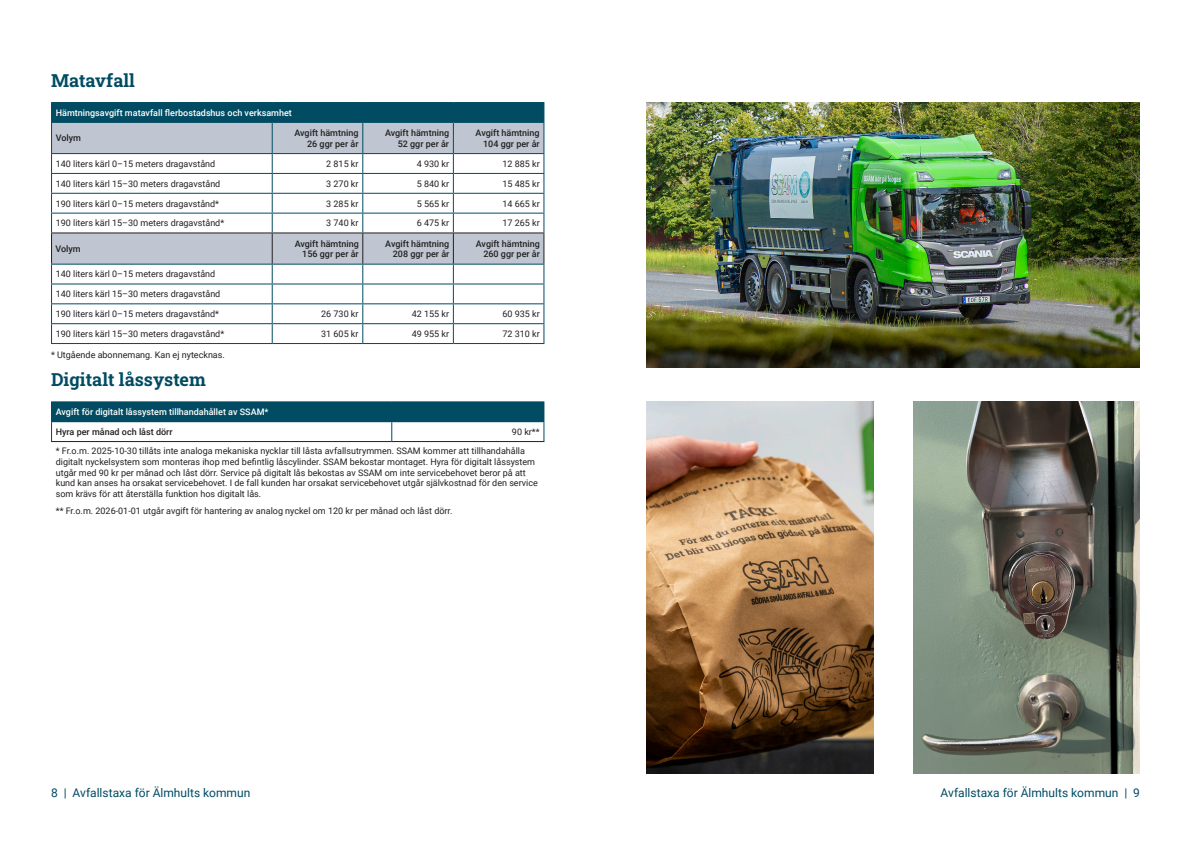
<style>
.page{position:relative;width:1191px;height:842px;background:#fff}
.page>*{position:absolute;margin:0;border:0;box-sizing:border-box;transform-origin:0 0}
.t1{font:700 18px "Roboto Slab";color:#014b63}
.t2{font:12px "Roboto";color:#014b63}
.t3{font:9px/10.8px "Roboto";color:#231f20}
.t4{font:500 9px/10.8px "Roboto";color:#231f20;text-align:right}
.t5{font:500 9px "Roboto";color:#fff}
</style>
<div class="page">
<svg style="left:52px;top:123px;width:491px;height:141px"></svg>
<hr style="left:51px;top:232px;width:221px;height:1px;background:#231f20">
<hr style="left:51px;top:233px;width:1px;height:31px;background:#231f20">
<hr style="left:272px;top:232px;width:91px;height:1px;background:#231f20">
<hr style="left:272px;top:233px;width:1px;height:31px;background:#231f20">
<hr style="left:363px;top:232px;width:90px;height:1px;background:#231f20">
<hr style="left:362px;top:233px;width:1px;height:31px;background:#231f20">
<hr style="left:453px;top:232px;width:91px;height:1px;background:#231f20">
<hr style="left:453px;top:233px;width:1px;height:31px;background:#231f20">
<hr style="left:543px;top:233px;width:1px;height:31px;background:#231f20">
<hr style="left:51px;top:102px;width:221px;height:1px;background:#014b63">
<hr style="left:272px;top:102px;width:91px;height:1px;background:#014b63">
<hr style="left:363px;top:102px;width:90px;height:1px;background:#014b63">
<hr style="left:453px;top:102px;width:91px;height:1px;background:#014b63">
<div style="left:51px;top:103px;width:493px;height:19px;background:#014b63"></div>
<hr style="left:51px;top:122px;width:221px;height:1px;background:#014b63">
<hr style="left:51px;top:123px;width:1px;height:30px;background:#014b63">
<hr style="left:272px;top:122px;width:91px;height:1px;background:#014b63">
<hr style="left:272px;top:123px;width:1px;height:30px;background:#014b63">
<hr style="left:363px;top:122px;width:90px;height:1px;background:#014b63">
<hr style="left:362px;top:123px;width:1px;height:30px;background:#014b63">
<hr style="left:453px;top:122px;width:91px;height:1px;background:#014b63">
<hr style="left:453px;top:123px;width:1px;height:30px;background:#014b63">
<hr style="left:543px;top:123px;width:1px;height:30px;background:#014b63">
<hr style="left:51px;top:153px;width:221px;height:1px;background:#014b63">
<hr style="left:272px;top:153px;width:91px;height:1px;background:#014b63">
<hr style="left:363px;top:153px;width:90px;height:1px;background:#014b63">
<hr style="left:453px;top:153px;width:91px;height:1px;background:#014b63">
<hr style="left:51px;top:173px;width:221px;height:1px;background:#014b63">
<hr style="left:272px;top:173px;width:91px;height:1px;background:#014b63">
<hr style="left:363px;top:173px;width:90px;height:1px;background:#014b63">
<hr style="left:453px;top:173px;width:91px;height:1px;background:#014b63">
<hr style="left:51px;top:193px;width:221px;height:1px;background:#014b63">
<hr style="left:272px;top:193px;width:91px;height:1px;background:#014b63">
<hr style="left:363px;top:193px;width:90px;height:1px;background:#014b63">
<hr style="left:453px;top:193px;width:91px;height:1px;background:#014b63">
<hr style="left:51px;top:213px;width:221px;height:1px;background:#014b63">
<svg style="left:51px;top:154px;width:1px;height:78px"></svg>
<hr style="left:272px;top:213px;width:91px;height:1px;background:#014b63">
<svg style="left:272px;top:154px;width:1px;height:78px"></svg>
<hr style="left:363px;top:213px;width:90px;height:1px;background:#014b63">
<svg style="left:362px;top:154px;width:1px;height:78px"></svg>
<hr style="left:453px;top:213px;width:91px;height:1px;background:#014b63">
<svg style="left:453px;top:154px;width:1px;height:78px"></svg>
<svg style="left:543px;top:154px;width:1px;height:78px"></svg>
<hr style="left:51px;top:264px;width:221px;height:1px;background:#014b63">
<hr style="left:272px;top:264px;width:91px;height:1px;background:#014b63">
<hr style="left:363px;top:264px;width:90px;height:1px;background:#014b63">
<hr style="left:453px;top:264px;width:91px;height:1px;background:#014b63">
<hr style="left:51px;top:283px;width:221px;height:1px;background:#014b63">
<hr style="left:272px;top:283px;width:91px;height:1px;background:#014b63">
<hr style="left:363px;top:283px;width:90px;height:1px;background:#014b63">
<hr style="left:453px;top:283px;width:91px;height:1px;background:#014b63">
<hr style="left:51px;top:303px;width:221px;height:1px;background:#014b63">
<hr style="left:272px;top:303px;width:91px;height:1px;background:#014b63">
<hr style="left:363px;top:303px;width:90px;height:1px;background:#014b63">
<hr style="left:453px;top:303px;width:91px;height:1px;background:#014b63">
<hr style="left:51px;top:323px;width:221px;height:1px;background:#014b63">
<svg style="left:51px;top:265px;width:1px;height:78px"></svg>
<hr style="left:272px;top:323px;width:91px;height:1px;background:#014b63">
<svg style="left:272px;top:265px;width:1px;height:78px"></svg>
<hr style="left:363px;top:323px;width:90px;height:1px;background:#014b63">
<svg style="left:362px;top:265px;width:1px;height:78px"></svg>
<hr style="left:453px;top:323px;width:91px;height:1px;background:#014b63">
<svg style="left:453px;top:265px;width:1px;height:78px"></svg>
<svg style="left:543px;top:265px;width:1px;height:78px"></svg>
<hr style="left:51px;top:343px;width:221px;height:1px;background:#014b63">
<hr style="left:272px;top:343px;width:91px;height:1px;background:#014b63">
<hr style="left:363px;top:343px;width:90px;height:1px;background:#014b63">
<hr style="left:453px;top:343px;width:91px;height:1px;background:#014b63">
<div style="left:52px;top:402px;width:492px;height:20px;background:#014b63"></div>
<hr style="left:51px;top:441px;width:341px;height:1px;background:#231f20">
<hr style="left:392px;top:441px;width:152px;height:1px;background:#231f20">
<hr style="left:51px;top:401px;width:341px;height:1px;background:#014b63">
<hr style="left:392px;top:401px;width:152px;height:1px;background:#014b63">
<svg style="left:51px;top:402px;width:1px;height:39px"></svg>
<svg style="left:391px;top:422px;width:1px;height:19px"></svg>
<svg style="left:543px;top:422px;width:1px;height:19px"></svg>
<img style="left:646px;top:102px;width:494px;height:265px">
<img style="left:646px;top:401px;width:227px;height:373px">
<img style="left:913px;top:401px;width:227px;height:373px">
<p class="t1" style="left:51px;top:68px;width:85px">Matavfall</p>
<p class="t5" style="left:56px;top:106px;width:238px">Hämtningsavgift matavfall flerbostadshus och verksamhet</p>
<p class="t4" style="left:56px;top:132px;width:27px">Volym</p>
<p class="t4" style="left:294px;top:127px;width:66px">Avgift hämtning<br>26 ggr per år</p>
<p class="t4" style="left:385px;top:127px;width:66px">Avgift hämtning<br>52 ggr per år</p>
<p class="t4" style="left:475px;top:127px;width:66px">Avgift hämtning<br>104 ggr per år</p>
<p class="t3" style="left:56px;top:158px;width:161px">140 liters kärl 0–15 meters dragavstånd</p>
<p class="t3" style="left:326px;top:158px;width:34px">2 815 kr</p>
<p class="t3" style="left:417px;top:158px;width:34px">4 930 kr</p>
<p class="t3" style="left:502px;top:158px;width:39px">12 885 kr</p>
<p class="t3" style="left:56px;top:178px;width:166px">140 liters kärl 15–30 meters dragavstånd</p>
<p class="t3" style="left:326px;top:178px;width:34px">3 270 kr</p>
<p class="t3" style="left:417px;top:178px;width:34px">5 840 kr</p>
<p class="t3" style="left:502px;top:178px;width:39px">15 485 kr</p>
<p class="t3" style="left:56px;top:198px;width:165px">190 liters kärl 0–15 meters dragavstånd*</p>
<p class="t3" style="left:326px;top:198px;width:34px">3 285 kr</p>
<p class="t3" style="left:417px;top:198px;width:34px">5 565 kr</p>
<p class="t3" style="left:502px;top:198px;width:39px">14 665 kr</p>
<p class="t3" style="left:56px;top:217px;width:170px">190 liters kärl 15–30 meters dragavstånd*</p>
<p class="t3" style="left:326px;top:217px;width:34px">3 740 kr</p>
<p class="t3" style="left:417px;top:217px;width:34px">6 475 kr</p>
<p class="t3" style="left:502px;top:217px;width:39px">17 265 kr</p>
<p class="t4" style="left:56px;top:243px;width:27px">Volym</p>
<p class="t4" style="left:295px;top:238px;width:66px">Avgift hämtning</p>
<p class="t4" style="left:302px;top:248px;width:58px">156 ggr per år</p>
<p class="t4" style="left:385px;top:238px;width:66px">Avgift hämtning</p>
<p class="t4" style="left:393px;top:248px;width:58px">208 ggr per år</p>
<p class="t4" style="left:476px;top:238px;width:66px">Avgift hämtning</p>
<p class="t4" style="left:483px;top:248px;width:58px">260 ggr per år</p>
<p class="t3" style="left:56px;top:268px;width:161px">140 liters kärl 0–15 meters dragavstånd</p>
<p class="t3" style="left:56px;top:288px;width:166px">140 liters kärl 15–30 meters dragavstånd</p>
<p class="t3" style="left:56px;top:308px;width:165px">190 liters kärl 0–15 meters dragavstånd*</p>
<p class="t3" style="left:321px;top:308px;width:39px">26 730 kr</p>
<p class="t3" style="left:412px;top:308px;width:39px">42 155 kr</p>
<p class="t3" style="left:502px;top:308px;width:39px">60 935 kr</p>
<p class="t3" style="left:56px;top:328px;width:170px">190 liters kärl 15–30 meters dragavstånd*</p>
<p class="t3" style="left:321px;top:328px;width:39px">31 605 kr</p>
<p class="t3" style="left:412px;top:328px;width:39px">49 955 kr</p>
<p class="t3" style="left:502px;top:328px;width:39px">72 310 kr</p>
<p class="t3" style="left:51px;top:349px;width:175px">* Utgående abonnemang. Kan ej nytecknas.</p>
<p class="t1" style="left:51px;top:367px;width:156px">Digitalt låssystem</p>
<p class="t5" style="left:56px;top:406px;width:214px">Avgift för digitalt låssystem tillhandahållet av SSAM*</p>
<p class="t4" style="left:56px;top:426px;width:118px">Hyra per månad och låst dörr</p>
<p class="t3" style="left:512px;top:426px;width:29px">90 kr**</p>
<p class="t3" style="left:56px;top:445px;width:483px">* Fr.o.m. 2025-10-30 tillåts inte analoga mekaniska nycklar till låsta avfallsutrymmen. SSAM kommer att tillhandahålla digitalt nyckelsystem som monteras ihop med befintlig låscylinder. SSAM bekostar montaget. Hyra för digitalt låssystem utgår med 90 kr per månad och låst dörr. Service på digitalt lås bekostas av SSAM om inte servicebehovet beror på att kund kan anses ha orsakat servicebehovet. I de fall kunden har orsakat servicebehovet utgår självkostnad för den service som krävs för att återställa funktion hos digitalt lås.</p>
<p class="t3" style="left:56px;top:505px;width:398px">** Fr.o.m. 2026-01-01 utgår avgift för hantering av analog nyckel om 120 kr per månad och låst dörr.</p>
<h2 class="t2" style="left:51px;top:784px;width:201px">8 | Avfallstaxa för Älmhults kommun</h2>
<h2 class="t2" style="left:940px;top:784px;width:201px">Avfallstaxa för Älmhults kommun | 9</h2>
</div>
